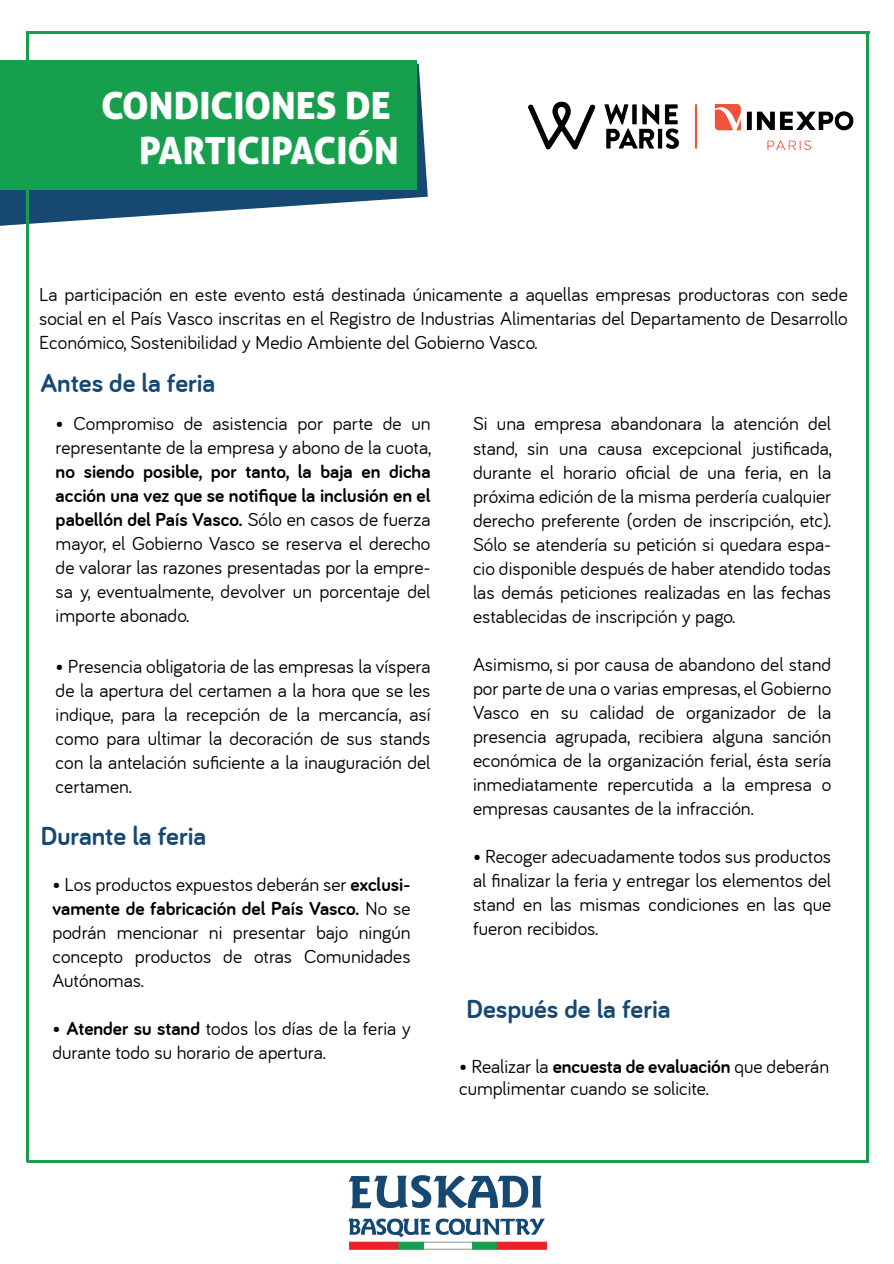
<style>
.page{position:relative;width:894px;height:1264px;background:#fff}
.page>*{position:absolute;margin:0;border:0;box-sizing:border-box;transform-origin:0 0}
.t1{font:37.5px/45px "Aller Display";color:#fff;text-align:right}
.t2{font:700 27px "Bariol";color:#164872}
.t3{font:19.5px/24px "Bariol";color:#000001;text-align:justify}
.s1{font-weight:700}
</style>
<div class="page">
<svg style="left:0;top:64px;width:427px;height:162px;fill:#164872"></svg>
<hr style="left:27px;top:1160px;width:840px;height:2px;background:#169f4e">
<hr style="left:27px;top:31px;width:841px;height:2px;background:#169f4e">
<hr style="left:27px;top:31px;width:2px;height:1130px;background:#169f4e">
<hr style="left:866px;top:33px;width:2px;height:1129px;background:#169f4e">
<div style="left:0;top:60px;width:416px;height:130px;background:#16a04e"></div>
<svg style="left:348px;top:1218px;width:198px;height:30px"></svg>
<svg style="left:348px;top:1175px;width:193px;height:32px"></svg>
<img style="left:528px;top:101px;width:326px;height:49px">
<h1 class="t1" style="left:101px;top:82px;width:299px">CONDICIONES DE<br>PARTICIPACIÓN</h1>
<p class="t3" style="left:39px;top:282px;width:810px">La participación en este evento está destinada únicamente a aquellas empresas productoras con sede social en el País Vasco inscritas en el Registro de Industrias Alimentarias del Departamento de Desarrollo Económico, Sostenibilidad y Medio Ambiente del Gobierno Vasco.</p>
<h2 class="t2" style="left:40px;top:368px;width:176px">Antes de la feria</h2>
<p class="t3" style="left:56px;top:411px;width:377px">• Compromiso de asistencia por parte de un representante de la empresa y abono de la cuota,</p>
<p class="t3" style="left:56px;top:459px;width:376px"><span class="s1">no siendo posible, por tanto, la baja en dicha acción una vez que se notifique la inclusión en el pabellón del País Vasco.</span> Sólo en casos de fuerza mayor, el Gobierno Vasco se reserva el derecho de valorar las razones presentadas por la empre&shy;sa y, eventualmente, devolver un porcentaje del importe abonado.</p>
<p class="t3" style="left:56px;top:654px;width:376px">• Presencia obligatoria de las empresas la víspera de la apertura del certamen a la hora que se les indique, para la recepción de la mercancía, así como para ultimar la decoración de sus stands con la antelación suficiente a la inauguración del certamen.</p>
<h2 class="t2" style="left:41px;top:820px;width:167px">Durante la feria</h2>
<p class="t3" style="left:52px;top:871px;width:359px">• Los productos expuestos deberán ser <span class="s1">exclusi&shy;vamente de fabricación del País Vasco.</span> No se podrán mencionar ni presentar bajo ningún concepto productos de otras Comunidades Autónomas.</p>
<p class="t3" style="left:52px;top:1015px;width:359px">• <span class="s1">Atender su stand</span> todos los días de la feria y durante todo su horario de apertura.</p>
<p class="t3" style="left:473px;top:412px;width:360px">Si una empresa abandonara la atención del stand, sin una causa excepcional justificada, durante el horario oficial de una feria, en la próxima edición de la misma perdería cualquier derecho preferente (orden de inscripción, etc).<br>Sólo se atendería su petición si quedara espa&shy;cio disponible después de haber atendido todas las demás peticiones realizadas en las fechas establecidas de inscripción y pago.</p>
<p class="t3" style="left:473px;top:652px;width:359px">Asimismo, si por causa de abandono del stand por parte de una o varias empresas, el Gobierno Vasco en su calidad de organizador de la presencia agrupada, recibiera alguna sanción económica de la organización ferial, ésta sería inmediatamente repercutida a la empresa o empresas causantes de la infracción.</p>
<p class="t3" style="left:473px;top:844px;width:359px">• Recoger adecuadamente todos sus productos al finalizar la feria y entregar los elementos del stand en las mismas condiciones en las que fueron recibidos.</p>
<h2 class="t2" style="left:466px;top:992px;width:205px">Después de la feria</h2>
<p class="t3" style="left:459px;top:1054px;width:371px;line-height:22.5px">• Realizar la <span class="s1">encuesta de evaluación</span> que deberán cumplimentar cuando se solicite.</p>
</div>
